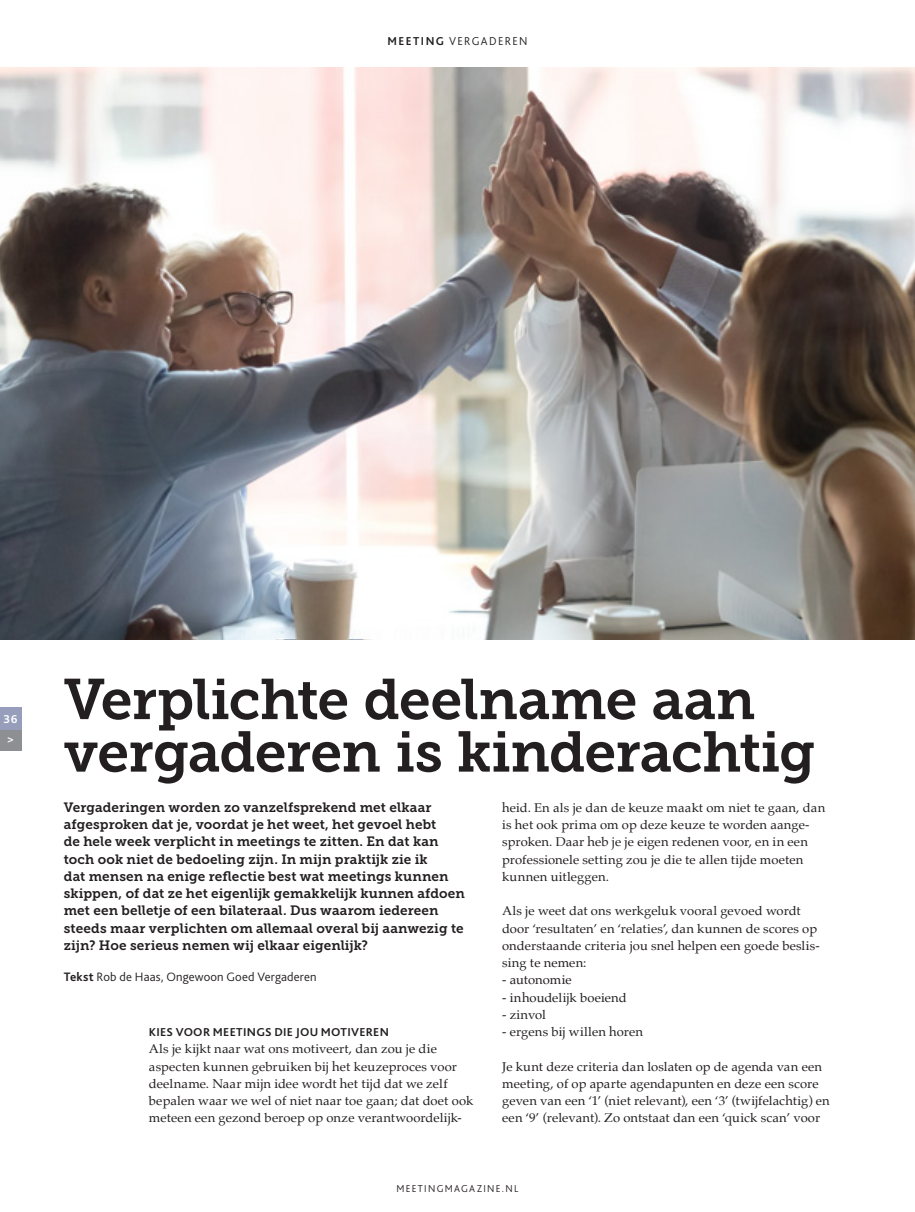
<style>
.page{position:relative;width:915px;height:1212px;background:#fff}
.page>*{position:absolute;margin:0;border:0;box-sizing:border-box;transform-origin:0 0}
.Hoodkop1{font:57px/52.5px "Museo Slab 700";letter-spacing:-.015em;color:#231f20}
.intro_tekst{font:13.5px/17.2px "Museo Slab 700";letter-spacing:.005em;color:#231f20}
.platte_tekst{font:12.75px/17.2px "Palatino";letter-spacing:.005em;color:#231f20}
.extra_info_kop{font:300 12.75px "Bliss 2";letter-spacing:.01em;color:#231f20}
.kop_alinea{font:700 12px "Bliss 2";letter-spacing:.025em;color:#231f20}
.kop_alinea-2{font:300 12px "Bliss 2";letter-spacing:.115em;color:#231f20}
.kop_alinea-3{font:700 12px "Bliss 2";color:#fff}
.kop_alinea-4{font:300 10.5px "Bliss 2";letter-spacing:.125em;color:#231f20}
.s1{font-weight:700}
</style>
<div class="page">
<img style="left:0;top:68px;width:914px;height:571px">
<div style="left:0;top:728px;width:21px;height:22px;background:#8d8f92"></div>
<div style="left:0;top:707px;width:21px;height:22px;background:#979ebb"></div>
<p class="kop_alinea-2" style="left:387px;top:33px;width:141px"><span class="s1">MEETING</span> VERGADEREN</p>
<p class="kop_alinea-3" style="left:4px;top:711px;width:16px">36</p>
<p class="kop_alinea-3" style="left:7px;top:732px;width:8px">&gt;</p>
<p class="Hoodkop1" style="left:64px;top:673px;width:752px">Verplichte deelname aan vergaderen is kinderachtig</p>
<p class="intro_tekst" style="left:64px;top:799px;width:402px">Vergaderingen worden zo vanzelfsprekend met elkaar afgesproken dat je, voordat je het weet, het gevoel hebt<br>de hele week verplicht in meetings te zitten. En dat kan toch ook niet de bedoeling zijn. In mijn praktijk zie ik<br>dat mensen na enige reflectie best wat meetings kunnen skippen, of dat ze het eigenlijk gemakkelijk kunnen afdoen met een belletje of een bilateraal. Dus waarom iedereen steeds maar verplichten om allemaal overal bij aanwezig te zijn? Hoe serieus nemen wij elkaar eigenlijk?</p>
<p class="extra_info_kop" style="left:64px;top:969px;width:254px"><span class="s1">Tekst</span> Rob de Haas, Ongewoon Goed Vergaderen</p>
<p class="kop_alinea" style="left:149px;top:1025px;width:241px">KIES VOOR MEETINGS DIE JOU MOTIVEREN</p>
<p class="platte_tekst" style="left:149px;top:1040px;width:326px">Als je kijkt naar wat ons motiveert, dan zou je die aspecten kunnen gebruiken bij het keuzeproces voor deelname. Naar mijn idee wordt het tijd dat we zelf bepalen waar we wel of niet naar toe gaan; dat doet ook meteen een gezond beroep op onze verantwoordelijk-</p>
<p class="platte_tekst" style="left:502px;top:799px;width:324px">heid. En als je dan de keuze maakt om niet te gaan, dan is het ook prima om op deze keuze te worden aange&shy;sproken. Daar heb je je eigen redenen voor, en in een professionele setting zou je die te allen tijde moeten kunnen uitleggen.</p>
<p class="platte_tekst" style="left:502px;top:902px;width:319px">Als je weet dat ons werkgeluk vooral gevoed wordt door ‘resultaten’ en ‘relaties’, dan kunnen de scores op onderstaande criteria jou snel helpen een goede beslis&shy;sing te nemen:</p>
<p class="platte_tekst" style="left:502px;top:971px;width:71px">- autonomie</p>
<p class="platte_tekst" style="left:502px;top:988px;width:126px">- inhoudelijk boeiend</p>
<p class="platte_tekst" style="left:502px;top:1006px;width:45px">- zinvol</p>
<p class="platte_tekst" style="left:502px;top:1023px;width:142px">- ergens bij willen horen</p>
<p class="platte_tekst" style="left:502px;top:1057px;width:329px">Je kunt deze criteria dan loslaten op de agenda van een meeting, of op aparte agendapunten en deze een score geven van een ‘1’ (niet relevant), een ‘3’ (twijfelachtig) en een ‘9’ (relevant). Zo ontstaat dan een ‘quick scan’ voor</p>
<p class="kop_alinea-4" style="left:396px;top:1182px;width:123px">MEETINGMAGAZINE.NL</p>
</div>
